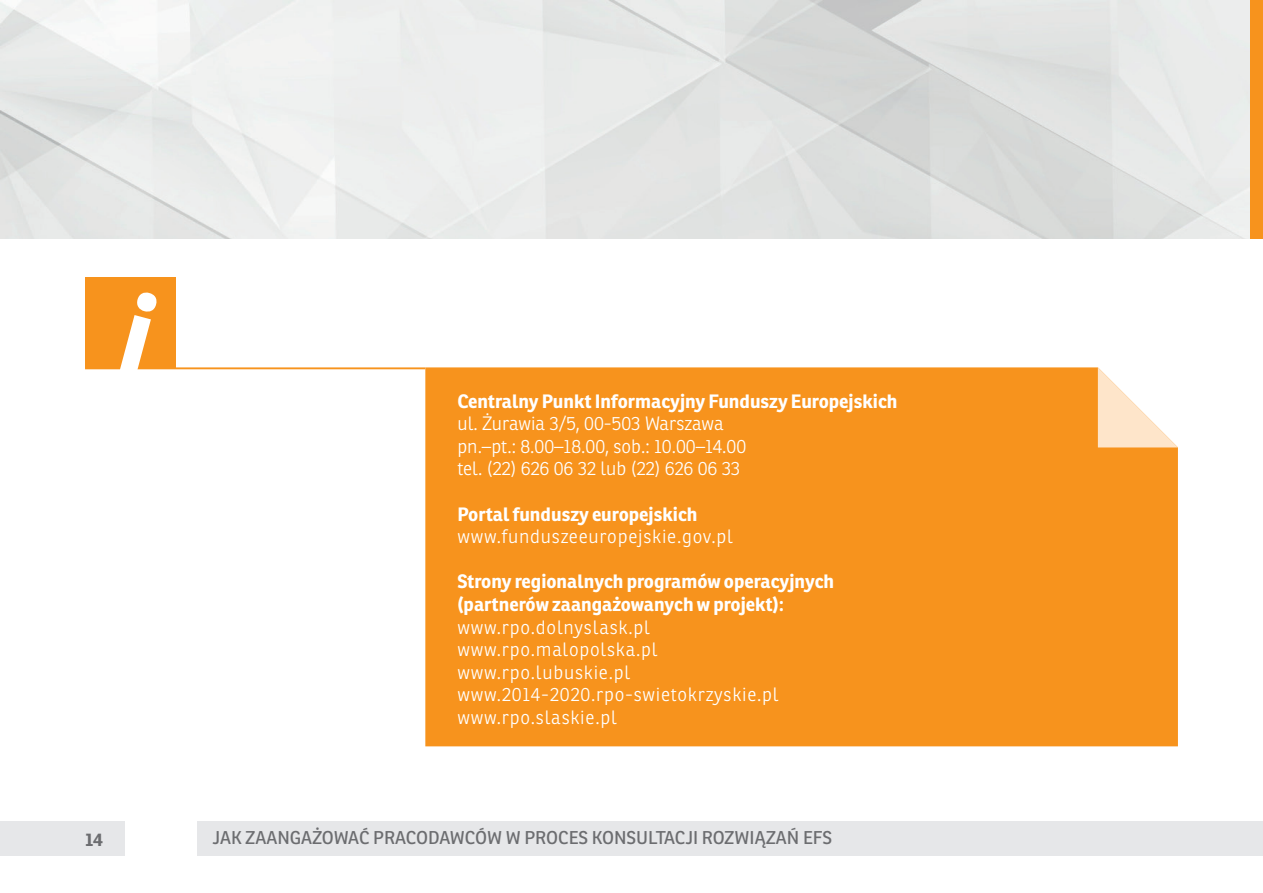
<style>
.page{position:relative;width:1263px;height:893px;background:#fff}
.page>*{position:absolute;margin:0;border:0;box-sizing:border-box;transform-origin:0 0}
.t1{font:700 18.9px/22.6px "Ronnia";color:#fff}
.t2{font:300 18.9px/22.6px "Ronnia";letter-spacing:.04em;color:#fff}
.t3{font:300 18.9px/22.6px "Ronnia";color:#fff}
.t4{font:18px "Ronnia";color:#6c6d70}
.t5{font:700 18px "Ronnia";color:#6c6d70}
</style>
<div class="page">
<div style="left:425px;top:367px;width:753px;height:379px;background:#f7931d"></div>
<svg style="left:1098px;top:367px;width:80px;height:80px"></svg>
<hr style="left:85px;top:367px;width:340px;height:2px;background:#f7931d">
<div style="left:1250px;top:0;width:13px;height:238px;background:#f7931d"></div>
<div style="left:85px;top:277px;width:90px;height:90px;background:#f7931d"></div>
<div style="left:0;top:821px;width:124px;height:35px;background:#e6e7e9"></div>
<div style="left:198px;top:821px;width:1065px;height:35px;background:#e6e7e9"></div>
<svg style="left:118px;top:369px;width:40px;height:1px"></svg>
<p class="t1" style="left:457px;top:389px;width:442px">Centralny Punkt Informacyjny Funduszy Europejskich</p>
<p class="t3" style="left:457px;top:412px;width:290px">ul. Żurawia 3/5, 00-503 Warszawa pn.–pt.: 8.00–18.00, sob.: 10.00–14.00 tel. (22) 626 06 32 lub (22) 626 06 33</p>
<p class="t1" style="left:457px;top:502px;width:242px">Portal funduszy europejskich</p>
<p class="t2" style="left:457px;top:525px;width:277px">www.funduszeeuropejskie.gov.pl</p>
<p class="t1" style="left:457px;top:570px;width:378px">Strony regionalnych programów operacyjnych (partnerów zaangażowanych w projekt):</p>
<p class="t2" style="left:457px;top:615px;width:323px">www.rpo.dolnyslask.pl www.rpo.malopolska.pl www.rpo.lubuskie.pl www.2014-2020.rpo-swietokrzyskie.pl www.rpo.slaskie.pl</p>
<p class="t5" style="left:85px;top:828px;width:20px">14</p>
<p class="t4" style="left:213px;top:826px;width:621px">JAK ZAANGAŻOWAĆ PRACODAWCÓW W PROCES KONSULTACJI ROZWIĄZAŃ EFS</p>
</div>
